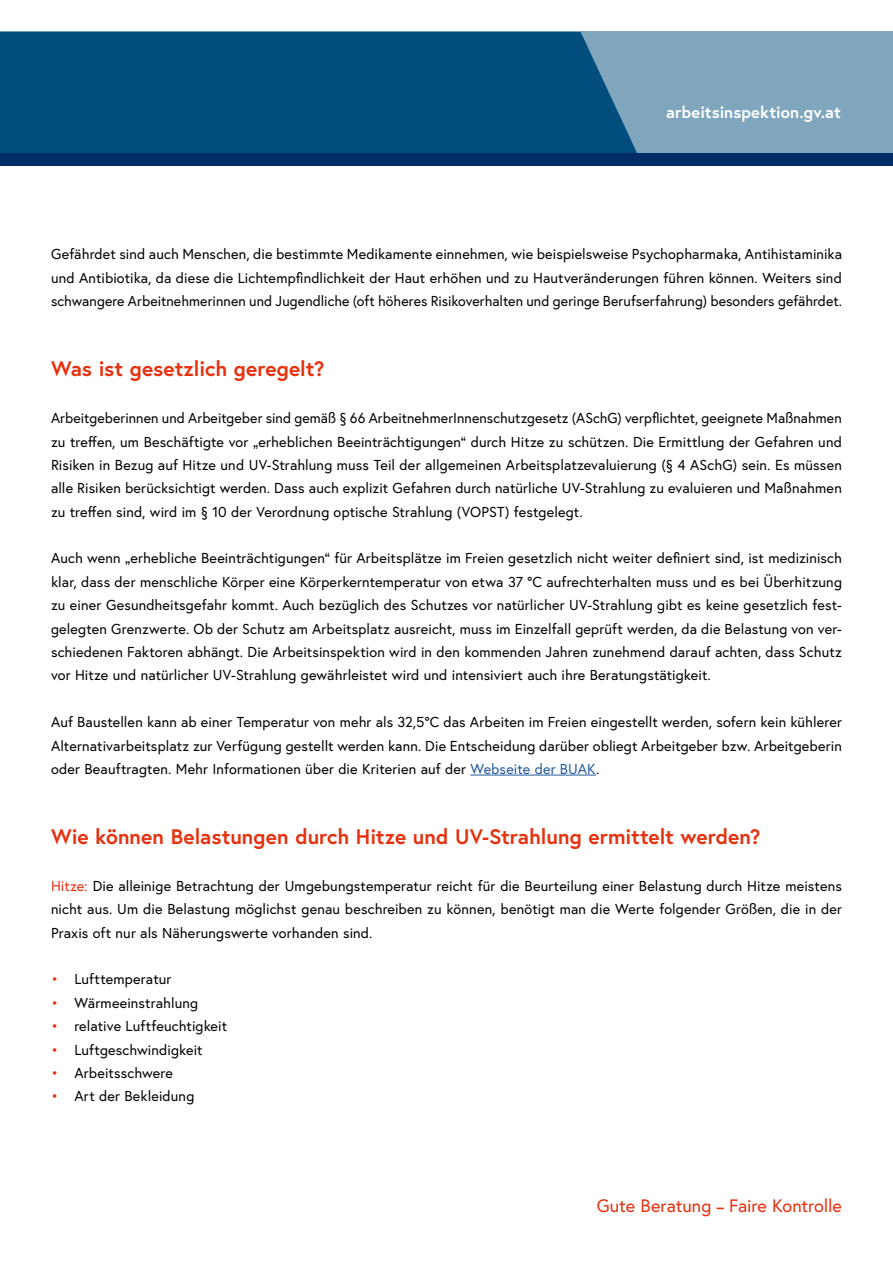
<style>
.page{position:relative;width:893px;height:1263px;background:#fff}
.page>*{position:absolute;margin:0;border:0;box-sizing:border-box;transform-origin:0 0}
.h2_ohne_Nummerierung{font:700 21px "Europa Austria";color:#e5310e}
.t1{font:18px "Europa Austria";letter-spacing:-.005em;color:#e5310e}
.t2{font:700 16.5px "Europa Austria";letter-spacing:.005em;color:#fff}
.p_Abstand_danach{font:14.4px/23.4px "Europa Austria";letter-spacing:.01em;color:#000;text-align:justify}
.s1{color:#245a9c}
.s2{color:#e5310e}
.s3{font-weight:700;font-size:14.4px}
</style>
<div class="page">
<div style="left:0;top:32px;width:893px;height:121px;background:#80a6be"></div>
<div style="left:0;top:32px;width:637px;height:121px;background:#004d7e"></div>
<div style="left:0;top:153px;width:893px;height:13px;background:#002d66"></div>
<hr style="left:470px;top:775px;width:126px;height:1px;background:#245a9c">
<p class="t2" style="left:666px;top:101px;width:176px">arbeitsinspektion.gv.at</p>
<p class="p_Abstand_danach" style="left:51px;top:242px;width:792px">Gefährdet sind auch Menschen, die bestimmte Medikamente einnehmen, wie beispielsweise Psychopharmaka, Antihistaminika und Antibiotika, da diese die Lichtempfindlichkeit der Haut erhöhen und zu Hautveränderungen führen können. Weiters sind schwangere Arbeitnehmerinnen und Jugendliche (oft höheres Risikoverhalten und geringe Berufserfahrung) besonders gefährdet.</p>
<h1 class="h2_ohne_Nummerierung" style="left:51px;top:355px;width:275px">Was ist gesetzlich geregelt?</h1>
<p class="p_Abstand_danach" style="left:51px;top:406px;width:792px">Arbeitgeberinnen und Arbeitgeber sind gemäß § 66 ArbeitnehmerInnenschutzgesetz (ASchG) verpflichtet, geeignete Maßnahmen zu treffen, um Beschäftigte vor „erheblichen Beeinträchtigungen“ durch Hitze zu schützen. Die Ermittlung der Gefahren und Risiken in Bezug auf Hitze und UV-Strahlung muss Teil der allgemeinen Arbeitsplatzevaluierung (§ 4 ASchG) sein. Es müssen alle Risiken berücksichtigt werden. Dass auch explizit Gefahren durch natürliche UV-Strahlung zu evaluieren und Maßnahmen zu treffen sind, wird im § 10 der Verordnung optische Strahlung (VOPST) festgelegt.</p>
<p class="p_Abstand_danach" style="left:51px;top:546px;width:792px">Auch wenn „erhebliche Beeinträchtigungen“ für Arbeitsplätze im Freien gesetzlich nicht weiter definiert sind, ist medizinisch klar, dass der menschliche Körper eine Körperkerntemperatur von etwa 37 °C aufrechterhalten muss und es bei Überhitzung zu einer Gesundheitsgefahr kommt. Auch bezüglich des Schutzes vor natürlicher UV-Strahlung gibt es keine gesetzlich fest&shy;gelegten Grenzwerte. Ob der Schutz am Arbeitsplatz ausreicht, muss im Einzelfall geprüft werden, da die Belastung von ver&shy;schiedenen Faktoren abhängt. Die Arbeitsinspektion wird in den kommenden Jahren zunehmend darauf achten, dass Schutz vor Hitze und natürlicher UV-Strahlung gewährleistet wird und intensiviert auch ihre Beratungstätigkeit.</p>
<p class="p_Abstand_danach" style="left:51px;top:710px;width:792px">Auf Baustellen kann ab einer Temperatur von mehr als 32,5°C das Arbeiten im Freien eingestellt werden, sofern kein kühlerer Alternativarbeitsplatz zur Verfügung gestellt werden kann. Die Entscheidung darüber obliegt Arbeitgeber bzw. Arbeitgeberin oder Beauftragten. Mehr Informationen über die Kriterien auf der <span class="s1">Webseite der BUAK</span>.</p>
<h1 class="h2_ohne_Nummerierung" style="left:51px;top:822px;width:711px">Wie können Belastungen durch Hitze und UV-Strahlung ermittelt werden?</h1>
<p class="p_Abstand_danach" style="left:51px;top:874px;width:792px"><span class="s2">Hitze:</span> Die alleinige Betrachtung der Umgebungstemperatur reicht für die Beurteilung einer Belastung durch Hitze meistens nicht aus. Um die Belastung möglichst genau beschreiben zu können, benötigt man die Werte folgender Größen, die in der Praxis oft nur als Näherungswerte vorhanden sind.</p>
<p class="p_Abstand_danach" style="left:51px;top:967px;width:122px"><span class="s2">•</span> Lufttemperatur</p>
<p class="p_Abstand_danach" style="left:51px;top:991px;width:149px"><span class="s2">•</span> Wärmeeinstrahlung</p>
<p class="p_Abstand_danach" style="left:51px;top:1014px;width:178px"><span class="s2">•</span> relative Luftfeuchtigkeit</p>
<p class="p_Abstand_danach" style="left:51px;top:1037px;width:153px"><span class="s2">•</span> Luftgeschwindigkeit</p>
<p class="p_Abstand_danach" style="left:51px;top:1061px;width:123px"><span class="s2">•</span> Arbeitsschwere</p>
<p class="p_Abstand_danach" style="left:51px;top:1084px;width:145px"><span class="s2">•</span> Art der Bekleidung</p>
<p class="t1" style="left:597px;top:1194px;width:247px">Gute Beratung <span class="s3">–</span> Faire Kontrolle</p>
</div>
